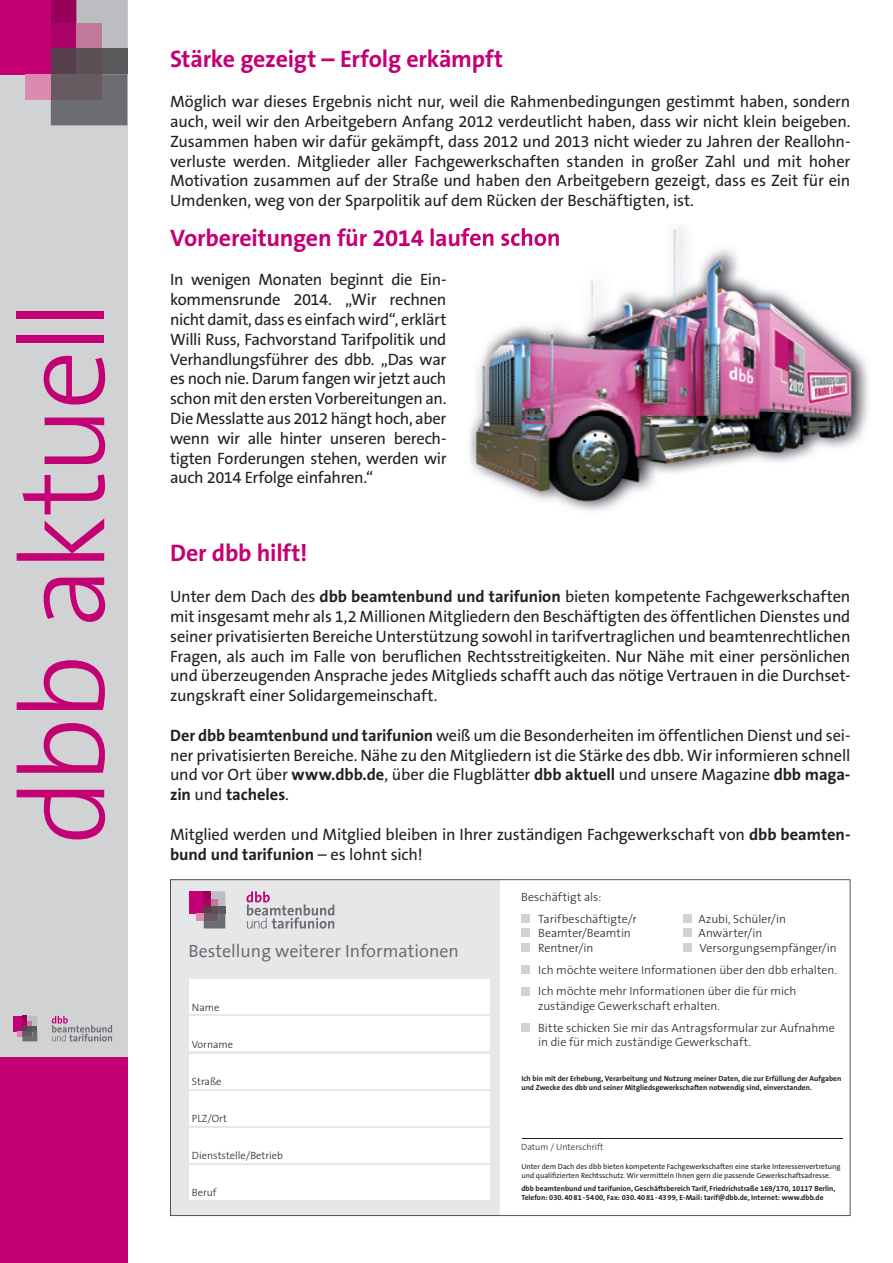
<style>
.page{position:relative;width:893px;height:1263px;background:#fff}
.page>*{position:absolute;margin:0;border:0;box-sizing:border-box;transform-origin:0 0}
.t1{font:300 120px "The Sans B3";letter-spacing:-.045em;color:#c30175}
.t2{font:700 24px "The Sans B7";letter-spacing:-.01em;color:#c30175}
.t3{font:18px "The Sans Office";color:#6c6d70}
.t4{font:16.5px/19.8px "The Sans B5 Plain";letter-spacing:-.015em;color:#231f20;text-align:justify}
.t5{font:700 16.5px "The Sans B7";letter-spacing:-.005em;color:#231f20}
.t6{font:300 12px/21.9px "The Sans B3";color:#231f20}
.t7{font:300 10.5px "The Sans B3";color:#231f20}
.t8{font:300 9px "The Sans B3";color:#231f20}
.t9{font:700 7.5px/9px "The Sans B7";color:#231f20}
.t10{font:7.5px/9px "The Sans B5 Plain";color:#231f20}
.s1{font-family:"The Sans B7";font-weight:700}
.s2{font-family:"The Sans B5 Plain";font-weight:400}
</style>
<div class="page">
<div style="left:0;top:0;width:127px;height:1263px;background:#d1d2d4"></div>
<div style="left:0;top:0;width:51px;height:74px;background:#c30175"></div>
<div style="left:51px;top:0;width:25px;height:23px;background:#970059"></div>
<div style="left:51px;top:23px;width:25px;height:26px;background:#ac0167"></div>
<div style="left:51px;top:49px;width:25px;height:25px;background:#573e4b"></div>
<svg style="left:76px;top:0;width:51px;height:49px;background:#baa8b3"></svg>
<div style="left:76px;top:49px;width:26px;height:25px;background:#5c5056"></div>
<div style="left:102px;top:49px;width:25px;height:25px;background:#5a5a5d"></div>
<svg style="left:51px;top:74px;width:76px;height:51px;background:#6a666b"></svg>
<div style="left:25px;top:74px;width:26px;height:26px;background:#dc8bb0"></div>
<div style="left:0;top:1057px;width:127px;height:206px;background:#c30175"></div>
<svg style="left:52px;top:1016px;width:60px;height:25px"></svg>
<div style="left:13px;top:1016px;width:9px;height:15px;background:#c30175"></div>
<svg style="left:18px;top:1016px;width:19px;height:25px"></svg>
<svg style="left:170px;top:879px;width:680px;height:337px"></svg>
<svg style="left:246px;top:891px;width:88px;height:38px;background:#cbc5cb"></svg>
<div style="left:189px;top:891px;width:15px;height:23px;background:#c30175"></div>
<div style="left:204px;top:891px;width:7px;height:8px;background:#970059"></div>
<div style="left:204px;top:899px;width:7px;height:7px;background:#ac0167"></div>
<div style="left:204px;top:906px;width:7px;height:8px;background:#573e4b"></div>
<svg style="left:211px;top:891px;width:14px;height:15px"></svg>
<div style="left:211px;top:906px;width:7px;height:8px;background:#5c5056"></div>
<div style="left:218px;top:906px;width:7px;height:8px;background:#5a5a5d"></div>
<svg style="left:204px;top:914px;width:21px;height:14px"></svg>
<div style="left:197px;top:914px;width:7px;height:7px;background:#dc8bb0"></div>
<img style="left:469px;top:227px;width:399px;height:284px">
<img style="left:463px;top:228px;width:96px;height:24px">
<h1 class="t1" style="left:-1px;top:845px;width:547px;rotate:-90deg">dbb aktuell</h1>
<h2 class="t2" style="left:170px;top:46px;width:335px">Stärke gezeigt – Erfolg erkämpft</h2>
<p class="t4" style="left:170px;top:92px;width:682px">Möglich war dieses Ergebnis nicht nur, weil die Rahmenbedingungen gestimmt haben, sondern auch, weil wir den Arbeitgebern Anfang 2012 verdeutlicht haben, dass wir nicht klein beigeben.<br>Zusammen haben wir dafür gekämpft, dass 2012 und 2013 nicht wieder zu Jahren der Reallohn&shy;verluste werden. Mitglieder aller Fachgewerkschaften standen in großer Zahl und mit hoher Motivation zusammen auf der Straße und haben den Arbeitgebern gezeigt, dass es Zeit für ein Umdenken, weg von der Sparpolitik auf dem Rücken der Beschäftigten, ist.</p>
<h2 class="t2" style="left:170px;top:225px;width:392px">Vorbereitungen für 2014 laufen schon</h2>
<p class="t4" style="left:170px;top:270px;width:278px">In wenigen Monaten beginnt die Ein&shy;kommensrunde 2014. „Wir rechnen nicht damit, dass es einfach wird“, erklärt Willi Russ, Fachvorstand Tarifpolitik und Verhandlungsführer des dbb. „Das war es noch nie. Darum fangen wir jetzt auch schon mit den ersten Vorbereitungen an.<br>Die Messlatte aus 2012 hängt hoch, aber wenn wir alle hinter unseren berech&shy;tigten Forderungen stehen, werden wir auch 2014 Erfolge einfahren.“</p>
<h2 class="t2" style="left:170px;top:539px;width:139px">Der dbb hilft!</h2>
<p class="t4" style="left:170px;top:587px;width:682px">Unter dem Dach des <span class="s1">dbb beamtenbund und tarifunion</span> bieten kompetente Fachgewerkschaften mit insgesamt mehr als 1,2 Millionen Mitgliedern den Beschäftigten des öffentlichen Dienstes und seiner privatisierten Bereiche Unterstützung sowohl in tarifvertraglichen und beamtenrechtlichen Fragen, als auch im Falle von beruflichen Rechtsstreitigkeiten. Nur Nähe mit einer persönlichen und überzeugenden Ansprache jedes Mitglieds schafft auch das nötige Vertrauen in die Durchset&shy;zungskraft einer Solidargemeinschaft.</p>
<p class="t4" style="left:170px;top:726px;width:682px"><span class="s1">Der dbb beamtenbund und tarifunion</span> weiß um die Besonderheiten im öffentlichen Dienst und sei&shy;ner privatisierten Bereiche. Nähe zu den Mitgliedern ist die Stärke des dbb. Wir informieren schnell und vor Ort über <span class="s1">www.dbb.de</span>, über die Flugblätter <span class="s1">dbb aktuell</span> und unsere Magazine <span class="s1">dbb maga-</span></p>
<p class="t5" style="left:170px;top:786px;width:120px">zin <span class="s2">und</span> tacheles<span class="s2">.</span></p>
<p class="t4" style="left:170px;top:825px;width:682px">Mitglied werden und Mitglied bleiben in Ihrer zuständigen Fachgewerkschaft von <span class="s1">dbb beamten-</span></p>
<p class="t5" style="left:170px;top:845px;width:254px">bund und tarifunion <span class="s2">– es lohnt sich!</span></p>
<p class="t3" style="left:188px;top:942px;width:272px">Bestellung weiterer Informationen</p>
<p class="t7" style="left:192px;top:1002px;width:29px">Name</p>
<p class="t7" style="left:192px;top:1039px;width:43px">Vorname</p>
<p class="t7" style="left:192px;top:1076px;width:31px">Straße</p>
<p class="t7" style="left:192px;top:1113px;width:36px">PLZ/Ort</p>
<p class="t7" style="left:192px;top:1150px;width:93px">Dienststelle/Betrieb</p>
<p class="t7" style="left:192px;top:1187px;width:26px">Beruf</p>
<p class="t6" style="left:538px;top:886px;width:100px;text-indent:-17px">Beschäftigt als:<br>Tarifbeschäftigte/r</p>
<p class="t6" style="left:699px;top:908px;width:89px">Azubi, Schüler/in</p>
<p class="t6" style="left:538px;top:922px;width:94px">Beamter/Beamtin</p>
<p class="t6" style="left:699px;top:922px;width:65px">Anwärter/in</p>
<p class="t6" style="left:538px;top:937px;width:57px">Rentner/in</p>
<p class="t6" style="left:538px;top:937px;width:300px;text-align:justify;text-indent:161px">Versorgungsempfänger/in Ich möchte weitere Informationen über den dbb erhalten.<br>Ich möchte mehr Informationen über die für mich</p>
<p class="t6" style="left:538px;top:995px;width:298px">zuständige Gewerkschaft erhalten.<br>Bitte schicken Sie mir das Antragsformular zur Aufnahme</p>
<p class="t6" style="left:538px;top:1031px;width:214px">in die für mich zuständige Gewerkschaft.</p>
<p class="t9" style="left:521px;top:1074px;width:321px">Ich bin mit der Erhebung, Verarbeitung und Nutzung meiner Daten, die zur Erfüllung der Aufgaben und Zwecke des dbb und seiner Mitgliedsgewerkschaften notwendig sind, einverstanden.</p>
<p class="t8" style="left:521px;top:1142px;width:84px">Datum / Unterschrift</p>
<p class="t10" style="left:521px;top:1162px;width:321px">Unter dem Dach des dbb bieten kompetente Fachgewerkschaften eine starke Interessenvertretung und qualifizierten Rechtsschutz. Wir vermitteln Ihnen gern die passende Gewerkschaftsadresse.</p>
<p class="t9" style="left:521px;top:1184px;width:315px">dbb beamtenbund und tarifunion, Geschäftsbereich Tarif, Friedrichstraße 169/170, 10117 Berlin,<br>Telefon: 030. 40 81 - 54 00, Fax: 030. 40 81 - 43 99, E-Mail: tarif@dbb.de, Internet: www.dbb.de</p>
</div>
